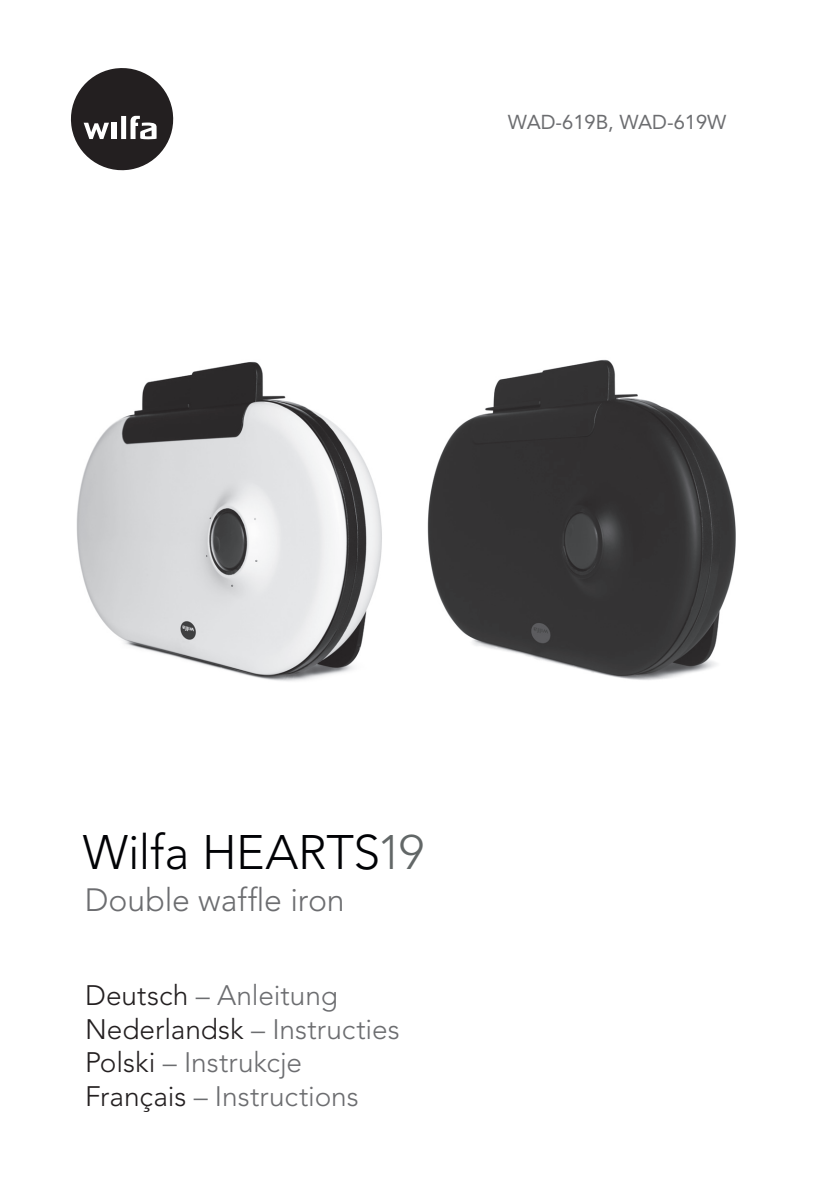
<style>
.page{position:relative;width:823px;height:1191px;background:#fff}
.page>*{position:absolute;margin:0;border:0;box-sizing:border-box;transform-origin:0 0}
.t1{font:300 48px "Avenir LT Pro";letter-spacing:-.005em;color:#010205}
.t2{font:300 32px "Avenir LT Pro";letter-spacing:-.005em;color:#6c6d70}
.t3{font:300 28px/33.6px "Avenir LT Pro";color:#6c6d70}
.t4{font:20px "Avenir LT Pro";color:#6c6d70}
.s1{color:#626767}
.s2{color:#231f20}
</style>
<div class="page">
<svg style="left:71px;top:68px;width:102px;height:102px"></svg>
<img style="left:427px;top:359px;width:309px;height:321px">
<img style="left:76px;top:361px;width:306px;height:320px">
<p class="t4" style="left:507px;top:109px;width:220px">WAD-619B, WAD-619W</p>
<h1 class="t1" style="left:83px;top:824px;width:343px">Wilfa HEARTS<span class="s1">19</span></h1>
<p class="t2" style="left:85px;top:881px;width:261px">Double waffle iron</p>
<p class="t3" style="left:85px;top:978px;width:316px"><span class="s2">Deutsch</span> – Anleitung<br><span class="s2">Nederlandsk</span> – Instructies<br><span class="s2">Polski</span> – Instrukcje<br><span class="s2">Français</span> – Instructions</p>
</div>
